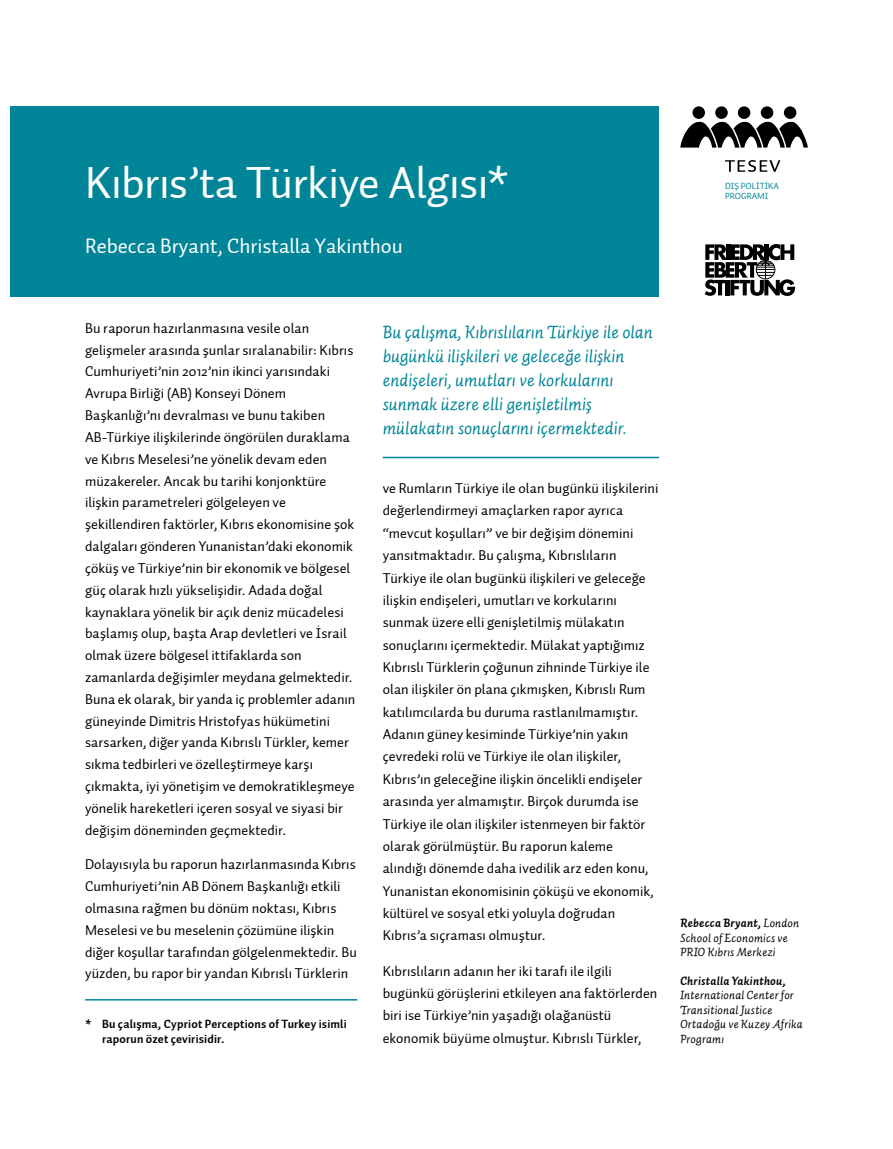
<style>
.page{position:relative;width:893px;height:1149px;background:#fff}
.page>*{position:absolute;margin:0;border:0;box-sizing:border-box;transform-origin:0 0}
.t1{font:45px "Auto 2 TR Regular";letter-spacing:-.01em;color:#fff}
.t2{font:21px "Auto 2 TR Regular";color:#fff}
.t3{font:italic 18px/24px "Auto 2 TR Regular";letter-spacing:.005em;color:#008598}
.t4{font:14.25px/21.8px "Auto 2 TR Regular";letter-spacing:.005em;color:#000}
.t5{font:italic 12px/14.4px "Auto 2 TR Regular";letter-spacing:.015em;color:#000}
.t6{font:12px/15px "Auto 2 TR Bold";letter-spacing:.015em;color:#000}
.t7{font:italic 12px "Auto 2 TR Bold";letter-spacing:.02em;color:#000}
.t8{font:9px/10.5px "Auto 2 TR Regular";color:#008598}
.s1{font-family:"Auto 2 TR Regular"}
</style>
<div class="page">
<div style="left:11px;top:106px;width:648px;height:190px;background:#008598"></div>
<svg style="left:725px;top:160px;width:55px;height:12px"></svg>
<div style="left:784px;top:106px;width:12px;height:13px;background:#000;border-radius:50%"></div>
<div style="left:761px;top:106px;width:12px;height:13px;background:#000;border-radius:50%"></div>
<div style="left:738px;top:106px;width:12px;height:13px;background:#000;border-radius:50%"></div>
<div style="left:715px;top:106px;width:13px;height:13px;background:#000;border-radius:50%"></div>
<svg style="left:680px;top:121px;width:128px;height:26px"></svg>
<div style="left:692px;top:106px;width:13px;height:13px;background:#000;border-radius:50%"></div>
<hr style="left:85px;top:998px;width:272px;height:2px;background:#008598">
<hr style="left:383px;top:456px;width:276px;height:2px;background:#008598">
<svg style="left:705px;top:244px;width:90px;height:52px"></svg>
<h1 class="t1" style="left:85px;top:155px;width:426px">Kıbrıs’ta Türkiye Algısı*</h1>
<h2 class="t2" style="left:85px;top:233px;width:319px">Rebecca Bryant, Christalla Yakinthou</h2>
<p class="t8" style="left:725px;top:180px;width:55px">DIŞ POLİTİKA<br>PROGRAMI</p>
<p class="t4" style="left:85px;top:317px;width:272px">Bu raporun hazırlanmasına vesile olan gelişmeler arasında şunlar sıralanabilir: Kıbrıs Cumhuriyeti’nin 2012’nin ikinci yarısındaki Avrupa Birliği (AB) Konseyi Dönem Başkanlığı’nı devralması ve bunu takiben AB-Türkiye ilişkilerinde öngörülen duraklama ve Kıbrıs Meselesi’ne yönelik devam eden müzakereler. Ancak bu tarihi konjonktüre ilişkin parametreleri gölgeleyen ve şekillendiren faktörler, Kıbrıs ekonomisine şok dalgaları gönderen Yunanistan’daki ekonomik çöküş ve Türkiye’nin bir ekonomik ve bölgesel güç olarak hızlı yükselişidir. Adada doğal kaynaklara yönelik bir açık deniz mücadelesi başlamış olup, başta Arap devletleri ve İsrail olmak üzere bölgesel ittifaklarda son zamanlarda değişimler meydana gelmektedir.<br>Buna ek olarak, bir yanda iç problemler adanın güneyinde Dimitris Hristofyas hükümetini sarsarken, diğer yanda Kıbrıslı Türkler, kemer sıkma tedbirleri ve özelleştirmeye karşı çıkmakta, iyi yönetişim ve demokratikleşmeye yönelik hareketleri içeren sosyal ve siyasi bir değişim döneminden geçmektedir.</p>
<p class="t4" style="left:85px;top:853px;width:273px">Dolayısıyla bu raporun hazırlanmasında Kıbrıs Cumhuriyeti’nin AB Dönem Başkanlığı etkili olmasına rağmen bu dönüm noktası, Kıbrıs Meselesi ve bu meselenin çözümüne ilişkin diğer koşullar tarafından gölgelenmektedir. Bu yüzden, bu rapor bir yandan Kıbrıslı Türklerin</p>
<p class="t6" style="left:102px;top:1015px;width:246px;text-indent:-17px">* Bu çalışma, Cypriot Perceptions of Turkey isimli raporun özet çevirisidir.</p>
<p class="t3" style="left:383px;top:320px;width:272px">Bu çalışma, Kıbrıslıların Türkiye ile olan bugünkü ilişkileri ve geleceğe ilişkin endişeleri, umutları ve korkularını sunmak üzere elli genişletilmiş mülakatın sonuçlarını içermektedir.</p>
<p class="t4" style="left:383px;top:477px;width:277px;line-height:22.4px">ve Rumların Türkiye ile olan bugünkü ilişkilerini değerlendirmeyi amaçlarken rapor ayrıca “mevcut koşulları” ve bir değişim dönemini yansıtmaktadır. Bu çalışma, Kıbrıslıların Türkiye ile olan bugünkü ilişkileri ve geleceğe ilişkin endişeleri, umutları ve korkularını sunmak üzere elli genişletilmiş mülakatın sonuçlarını içermektedir. Mülakat yaptığımız Kıbrıslı Türklerin çoğunun zihninde Türkiye ile olan ilişkiler ön plana çıkmışken, Kıbrıslı Rum katılımcılarda bu duruma rastlanılmamıştır.<br>Adanın güney kesiminde Türkiye’nin yakın çevredeki rolü ve Türkiye ile olan ilişkiler, Kıbrıs’ın geleceğine ilişkin öncelikli endişeler arasında yer almamıştır. Birçok durumda ise Türkiye ile olan ilişkiler istenmeyen bir faktör olarak görülmüştür. Bu raporun kaleme alındığı dönemde daha ivedilik arz eden konu, Yunanistan ekonomisinin çöküşü ve ekonomik, kültürel ve sosyal etki yoluyla doğrudan Kıbrıs’a sıçraması olmuştur.</p>
<p class="t4" style="left:383px;top:959px;width:276px;line-height:22.4px">Kıbrıslıların adanın her iki tarafı ile ilgili bugünkü görüşlerini etkileyen ana faktörlerden biri ise Türkiye’nin yaşadığı olağanüstü ekonomik büyüme olmuştur. Kıbrıslı Türkler,</p>
<p class="t7" style="left:680px;top:915px;width:120px">Rebecca Bryant, <span class="s1">London</span></p>
<p class="t5" style="left:680px;top:930px;width:109px">School of Economics ve<br>PRIO Kıbrıs Merkezi</p>
<p class="t7" style="left:680px;top:972px;width:107px">Christalla Yakinthou,</p>
<p class="t5" style="left:680px;top:987px;width:124px">International Center for<br>Transitional Justice<br>Ortadoğu ve Kuzey Afrika<br>Programı</p>
</div>
